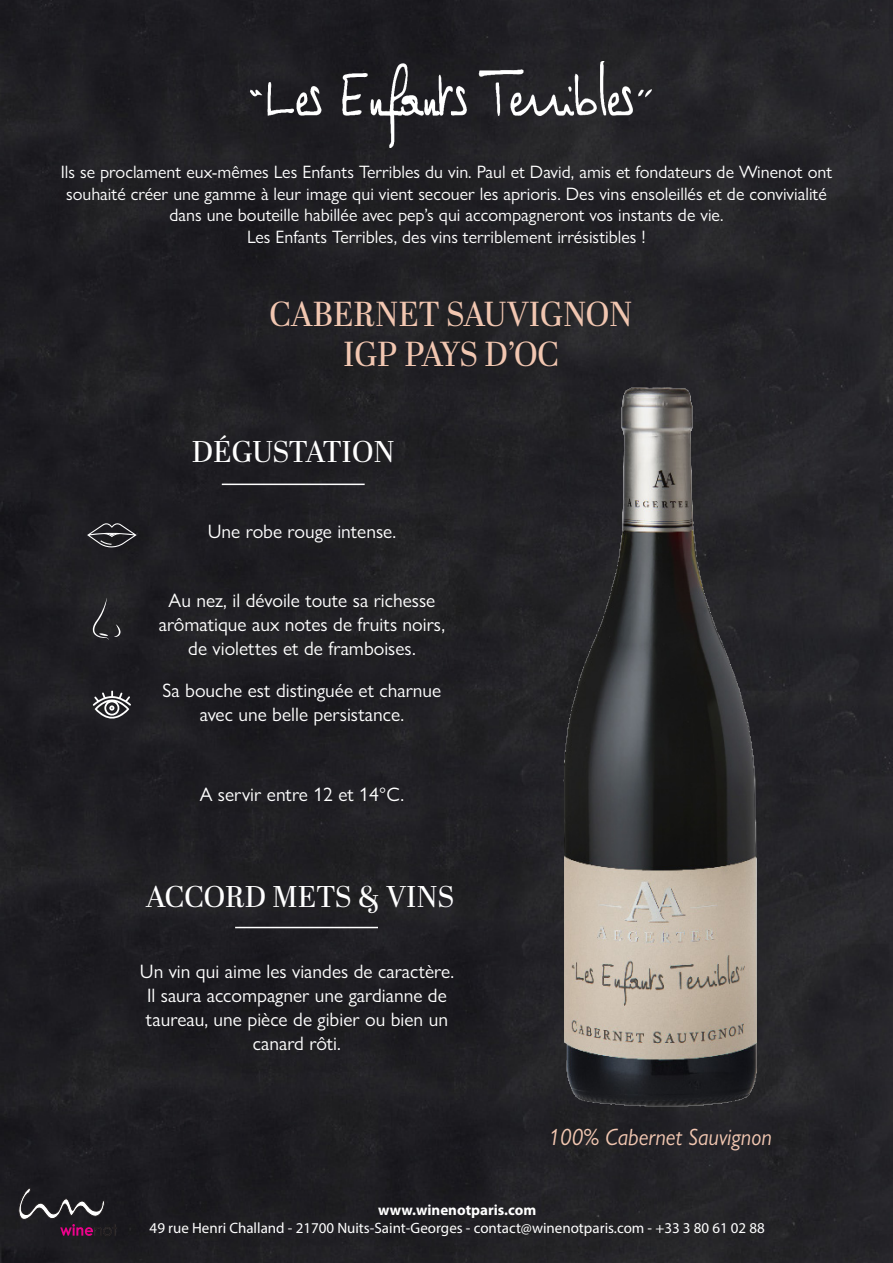
<style>
.page{position:relative;width:893px;height:1263px;background:#212024}
.page>*{position:absolute;margin:0;border:0;box-sizing:border-box;transform-origin:0 0}
.t1{font:34.65px "Abril Display";color:#f2c7b1;scale:.95 1}
.t2{font:34.65px "Abril Display";letter-spacing:-.025em;color:#f2c7b1;scale:.95 1}
.t3{font:30px "Abril Display";color:#fff}
.t4{font:italic 23.7px "Gill Sans Nova";color:#f2c7b1;scale:.95 1}
.t5{font:19.5px/24px "Gill Sans Nova";color:#fff;text-align:center}
.t6{font:18px/21.6px "Gill Sans Nova";color:#fff;text-align:center}
.t7{font:15px "Myriad Pro";color:#fff}
.t8{font:700 15px "Myriad Pro";color:#fff}
</style>
<div class="page">
<img style="left:551px;top:366px;width:218px;height:754px">
<img style="left:250px;top:62px;width:402px;height:86px">
<svg style="left:18px;top:1187px;width:99px;height:49px;background:#342c34"></svg>
<svg style="left:87px;top:523px;width:50px;height:25px"></svg>
<svg style="left:93px;top:598px;width:28px;height:42px"></svg>
<svg style="left:93px;top:691px;width:38px;height:28px"></svg>
<hr style="left:222px;top:484px;width:143px;height:1px;background:#fff">
<hr style="left:235px;top:927px;width:143px;height:1px;background:#fff">
<p class="t6" style="left:61px;top:161px;width:773px">Ils se proclament eux-mêmes Les Enfants Terribles du vin. Paul et David, amis et fondateurs de Winenot ont souhaité créer une gamme à leur image qui vient secouer les aprioris. Des vins ensoleillés et de convivialité dans une bouteille habillée avec pep’s qui accompagneront vos instants de vie.</p>
<p class="t6" style="left:247px;top:226px;width:400px">Les Enfants Terribles, des vins terriblement irrésistibles !</p>
<p class="t1" style="left:269px;top:290px;width:384px">CABERNET SAUVIGNON</p>
<p class="t2" style="left:343px;top:330px;width:229px">IGP PAYS D’OC</p>
<p class="t3" style="left:192px;top:431px;width:204px">DÉGUSTATION</p>
<p class="t5" style="left:208px;top:519px;width:190px">Une robe rouge intense.</p>
<p class="t5" style="left:159px;top:588px;width:288px">Au nez, il dévoile toute sa richesse arômatique aux notes de fruits noirs, de violettes et de framboises.</p>
<p class="t5" style="left:163px;top:678px;width:280px">Sa bouche est distinguée et charnue avec une belle persistance.</p>
<p class="t5" style="left:200px;top:782px;width:206px">A servir entre 12 et 14°C.</p>
<p class="t3" style="left:146px;top:876px;width:310px">ACCORD METS &amp; VINS</p>
<p class="t5" style="left:140px;top:959px;width:316px">Un vin qui aime les viandes de caractère.<br>Il saura accompagner une gardianne de taureau, une pièce de gibier ou bien un canard rôti.</p>
<p class="t4" style="left:548px;top:1123px;width:237px">100% Cabernet Sauvignon</p>
<p class="t8" style="left:378px;top:1200px;width:160px">www.winenotparis.com</p>
<p class="t7" style="left:150px;top:1218px;width:617px">49 rue Henri Challand - 21700 Nuits-Saint-Georges - contact@winenotparis.com - +33 3 80 61 02 88</p>
</div>
